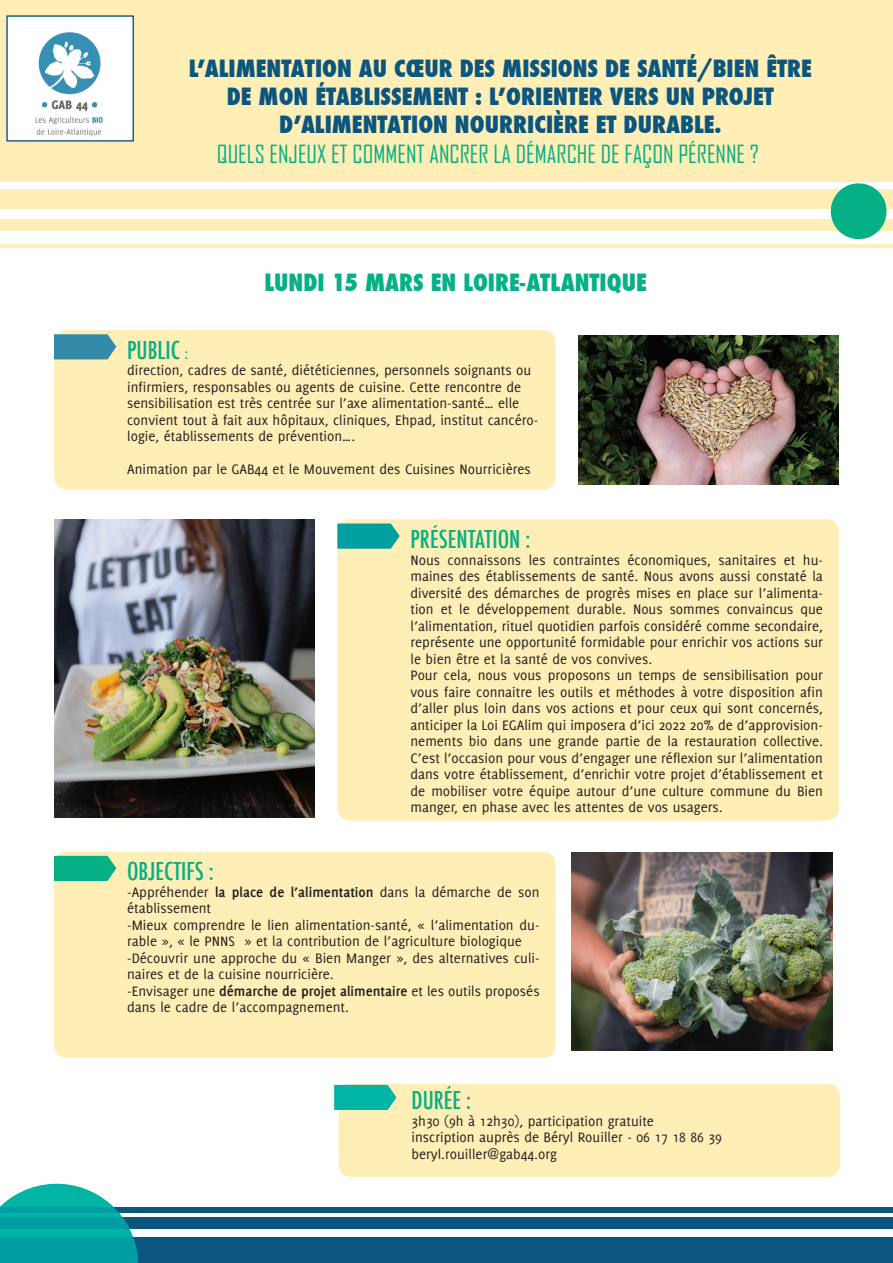
<style>
.page{position:relative;width:893px;height:1263px;background:#fff}
.page>*{position:absolute;margin:0;border:0;box-sizing:border-box;transform-origin:0 0}
.t1{font:24px "Agency FB";color:#05b085}
.t2{font:500 condensed 24px "Futura";color:#05b085}
.t3{font:800 condensed 23.25px/27.9px "Futura";color:#0a567f;text-align:center}
.t4{font:800 condensed 23.25px "Futura";color:#05b085}
.t5{font:15px/16.5px "Delicious";color:#231f20}
.s1{font-size:15px}
.s2{font-weight:700}
</style>
<div class="page">
<div style="left:0;top:0;width:893px;height:181px;background:#ffeeb5"></div>
<div style="left:0;top:189px;width:893px;height:20px;background:#ffeeb5"></div>
<hr style="left:0;top:244px;width:893px;height:4px;background:#ffeeb5">
<div style="left:0;top:220px;width:893px;height:11px;background:#ffeeb5"></div>
<svg style="left:0;top:1183px;width:149px;height:54px"></svg>
<svg style="left:827px;top:181px;width:63px;height:59px"></svg>
<svg style="left:0;top:1237px;width:893px;height:26px;background:#086084"></svg>
<div style="left:0;top:1217px;width:893px;height:12px;background:#0a567f"></div>
<div style="left:0;top:1207px;width:893px;height:5px;background:#0a567f"></div>
<img style="left:8px;top:17px;width:124px;height:123px">
<div style="left:6px;top:15px;width:128px;height:127px;border:1px solid #0a567f"></div>
<div style="left:54px;top:330px;width:502px;height:159px;background:#ffeeb5;border-radius:13px"></div>
<svg style="left:54px;top:334px;width:62px;height:25px;background:#4391a9"></svg>
<div style="left:337px;top:519px;width:502px;height:302px;background:#ffeeb5;border-radius:13px"></div>
<svg style="left:337px;top:523px;width:63px;height:26px;background:#1ca7a2"></svg>
<div style="left:54px;top:851px;width:502px;height:207px;background:#ffeeb5;border-radius:13px"></div>
<svg style="left:54px;top:856px;width:62px;height:25px;background:#15b488"></svg>
<div style="left:338px;top:1084px;width:502px;height:93px;background:#ffeeb5;border-radius:13px"></div>
<svg style="left:334px;top:1085px;width:63px;height:25px;background:#14b9a5"></svg>
<img style="left:578px;top:335px;width:261px;height:149px">
<img style="left:572px;top:852px;width:261px;height:199px">
<img style="left:54px;top:519px;width:261px;height:298px">
<h2 class="t3" style="left:189px;top:55px;width:625px">L’ALIMENTATION AU CŒUR DES MISSIONS DE SANTÉ/BIEN ÊTRE<br>DE MON ÉTABLISSEMENT : L’ORIENTER VERS UN PROJET<br>D’ALIMENTATION NOURRICIÈRE ET DURABLE.</h2>
<h1 class="t1" style="left:217px;top:140px;width:544px">QUELS ENJEUX ET COMMENT ANCRER LA DÉMARCHE DE FAÇON PÉRENNE ?</h1>
<h2 class="t4" style="left:265px;top:267px;width:384px">LUNDI 15 MARS EN LOIRE-ATLANTIQUE</h2>
<h1 class="t2" style="left:127px;top:335px;width:62px">PUBLIC <span class="s1">:</span></h1>
<p class="t5" style="left:127px;top:362px;width:413px">direction, cadres de santé, diététiciennes, personnels soignants ou infirmiers, responsables ou agents de cuisine. Cette rencontre de sensibilisation est très centrée sur l’axe alimentation-santé… elle convient tout à fait aux hôpitaux, cliniques, Ehpad, institut cancéro&shy;logie, établissements de prévention….</p>
<p class="t5" style="left:127px;top:461px;width:405px">Animation par le GAB44 et le Mouvement des Cuisines Nourricières</p>
<h1 class="t2" style="left:410px;top:524px;width:121px">PRÉSENTATION :</h1>
<p class="t5" style="left:410px;top:551px;width:414px">Nous connaissons les contraintes économiques, sanitaires et hu&shy;maines des établissements de santé. Nous avons aussi constaté la diversité des démarches de progrès mises en place sur l’alimenta&shy;tion et le développement durable. Nous sommes convaincus que l’alimentation, rituel quotidien parfois considéré comme secondaire, représente une opportunité formidable pour enrichir vos actions sur le bien être et la santé de vos convives.<br>Pour cela, nous vous proposons un temps de sensibilisation pour vous faire connaitre les outils et méthodes à votre disposition afin d’aller plus loin dans vos actions et pour ceux qui sont concernés, anticiper la Loi EGAlim qui imposera d’ici 2022 20% de d’approvision&shy;nements bio dans une grande partie de la restauration collective.<br>C’est l’occasion pour vous d’engager une réflexion sur l’alimentation dans votre établissement, d’enrichir votre projet d’établissement et de mobiliser votre équipe autour d’une culture commune du Bien manger, en phase avec les attentes de vos usagers.</p>
<h1 class="t2" style="left:127px;top:856px;width:88px">OBJECTIFS :</h1>
<p class="t5" style="left:127px;top:883px;width:414px">-Appréhender <span class="s2">la place de l’alimentation</span> dans la démarche de son établissement<br>-Mieux comprendre le lien alimentation-santé, « l’alimentation du&shy;rable », « le PNNS » et la contribution de l’agriculture biologique -Découvrir une approche du « Bien Manger », des alternatives culi&shy;naires et de la cuisine nourricière.<br>-Envisager une <span class="s2">démarche de projet alimentaire</span> et les outils proposés dans le cadre de l’accompagnement.</p>
<h1 class="t2" style="left:412px;top:1085px;width:61px">DURÉE :</h1>
<p class="t5" style="left:412px;top:1112px;width:312px">3h30 (9h à 12h30), participation gratuite<br>inscription auprès de Béryl Rouiller - 06 17 18 86 39 beryl.rouiller@gab44.org</p>
</div>
